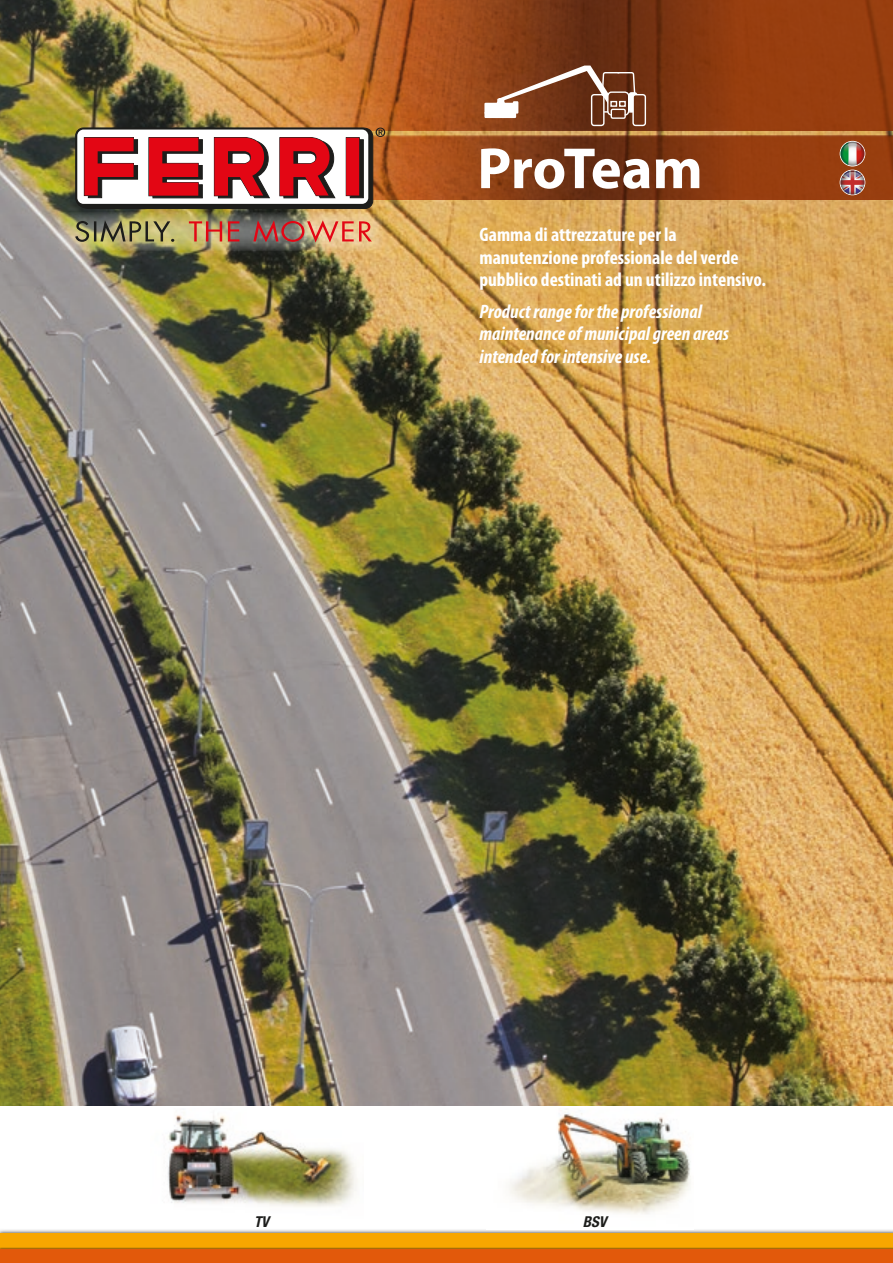
<style>
.page{position:relative;width:893px;height:1263px;background:#fff}
.page>*{position:absolute;margin:0;border:0;box-sizing:border-box;transform-origin:0 0}
.t1{font:700 58.5px "Myriad Pro";letter-spacing:-.01em;color:#fff}
.t2{font:700 condensed 19.5px/22.5px "Myriad Pro";color:#fff}
.t3{font:italic 700 condensed 19.5px/22.5px "Myriad Pro";color:#fff}
.t4{font:italic 700 condensed 15px "Helvetica Neue LT Std";color:#1d1d1b}
</style>
<div class="page">
<img style="left:0;top:0;width:893px;height:1106px">
<svg style="left:0;top:1230px;width:893px;height:3px;background:#c8c8c7"></svg>
<div style="left:0;top:1233px;width:893px;height:30px;background:#f7a600"></div>
<div style="left:0;top:1247px;width:893px;height:16px;background:#a76c0a"></div>
<div style="left:0;top:1249px;width:893px;height:14px;background:#e2590b"></div>
<img style="left:111px;top:0;width:328px;height:130px">
<svg style="left:439px;top:0;width:454px;height:130px;background:#8a3b11"></svg>
<svg style="left:385px;top:136px;width:54px;height:64px;background:#b5581f"></svg>
<svg style="left:439px;top:136px;width:454px;height:64px;background:#863a12"></svg>
<img style="left:509px;top:1113px;width:182px;height:101px">
<img style="left:167px;top:1115px;width:191px;height:92px">
<img style="left:57px;top:212px;width:326px;height:39px;border-radius:9px">
<svg style="left:75px;top:220px;width:99px;height:22px;background:#918d5e"></svg>
<img style="left:189px;top:220px;width:183px;height:22px">
<svg style="left:76px;top:128px;width:309px;height:81px"></svg>
<div style="left:591px;top:94px;width:14px;height:32px;border:1px solid #fff;border-radius:3px"></div>
<svg style="left:483px;top:65px;width:154px;height:54px;background:#8c593f"></svg>
<div style="left:607px;top:91px;width:22px;height:25px;border:1px solid #fff;border-radius:4px"></div>
<div style="left:632px;top:94px;width:14px;height:32px;border:1px solid #fff;border-radius:3px"></div>
<svg style="left:840px;top:170px;width:25px;height:25px"></svg>
<svg style="left:840px;top:141px;width:25px;height:26px"></svg>
<svg style="left:840px;top:142px;width:24px;height:52px"></svg>
<h1 class="t1" style="left:477px;top:130px;width:227px">ProTeam</h1>
<p class="t2" style="left:479px;top:223px;width:288px">Gamma di attrezzature per la manutenzione professionale del verde pubblico destinati ad un utilizzo intensivo.</p>
<p class="t3" style="left:479px;top:299px;width:251px">Product range for the professional maintenance of municipal green areas intended for intensive use.</p>
<p class="t4" style="left:254px;top:1213px;width:16px">TV</p>
<p class="t4" style="left:583px;top:1212px;width:25px">BSV</p>
</div>
